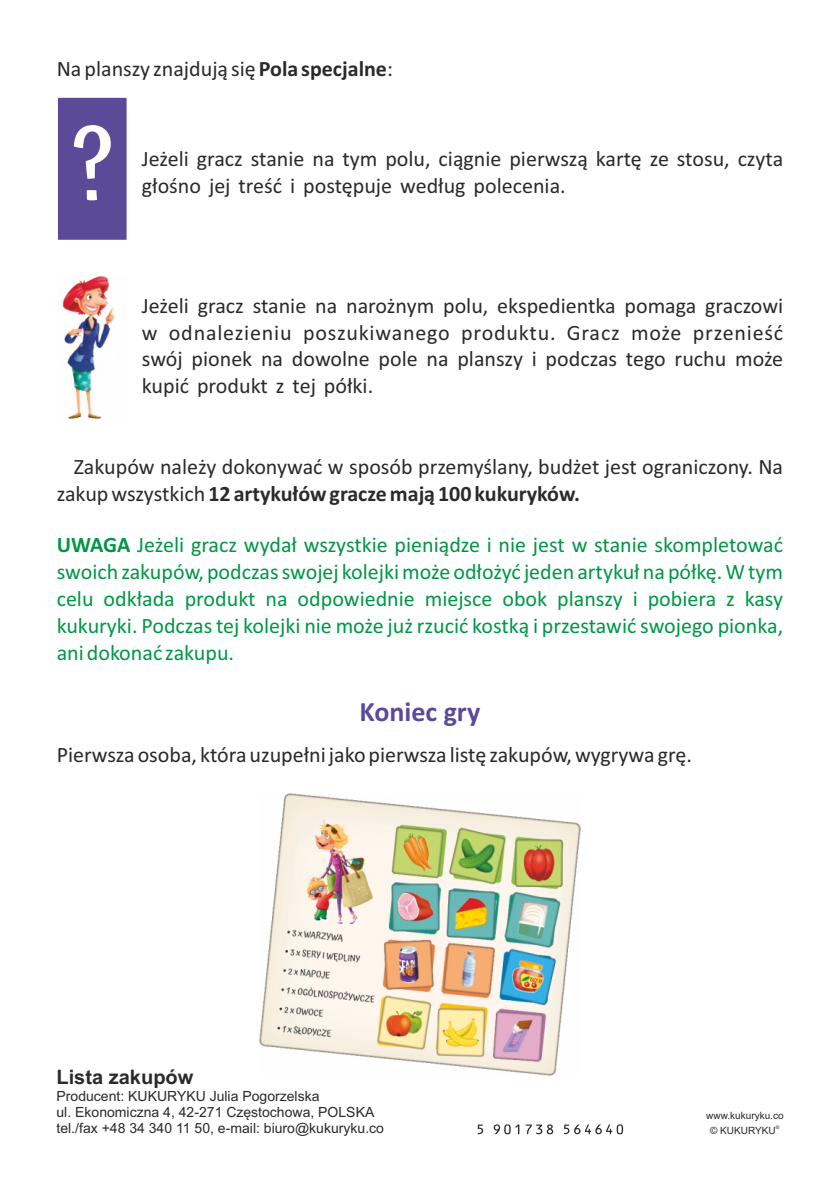
<style>
.page{position:relative;width:840px;height:1191px;background:#fff}
.page>*{position:absolute;margin:0;border:0;box-sizing:border-box;transform-origin:0 0}
.t1{font:500 97.6px "Atma";color:#fefefe}
.t2{font:700 28px "Calibri";color:#5a4a98}
.t3{font:22px/26.8px "Calibri";color:#2a2a29}
.t4{font:22px/26.8px "Calibri";color:#009646;text-align:justify}
.t5{font:700 20px "Arial";color:#2a2a29}
.t6{font:14px/15.6px "Arial";color:#2a2a29}
.t7{font:10px "Arial";color:#2a2a29}
.t8{font:5px "Arial";color:#2a2a29}
.s1{font-weight:700}
</style>
<div class="page">
<img style="left:62px;top:276px;width:53px;height:143px">
<img style="left:259px;top:793px;width:321px;height:282px">
<svg style="left:477px;top:1124px;width:6px;height:10px"></svg>
<svg style="left:493px;top:1124px;width:26px;height:10px"></svg>
<svg style="left:525px;top:1124px;width:28px;height:10px"></svg>
<svg style="left:564px;top:1124px;width:58px;height:10px"></svg>
<div style="left:58px;top:97px;width:69px;height:143px;background:#5a4a98"></div>
<p class="t3" style="left:57px;top:57px;width:337px">Na planszy znajdują się <span class="s1">Pola specjalne</span>:</p>
<h1 class="t1" style="left:72px;top:109px;width:43px">?</h1>
<p class="t3" style="left:142px;top:147px;width:642px">Jeżeli gracz stanie na tym polu, ciągnie pierwszą kartę ze stosu, czyta głośno jej treść i postępuje według polecenia.</p>
<p class="t3" style="left:142px;top:294px;width:642px;text-align:justify">Jeżeli gracz stanie na narożnym polu, ekspedientka pomaga graczowi w odnalezieniu poszukiwanego produktu. Gracz może przenieść swój pionek na dowolne pole na planszy i podczas tego ruchu może kupić produkt z tej półki.</p>
<p class="t3" style="left:57px;top:455px;width:727px;text-indent:17px">Zakupów należy dokonywać w sposób przemyślany, budżet jest ograniczony. Na zakup wszystkich <span class="s1">12 artykułów gracze mają 100 kukuryków.</span></p>
<p class="t4" style="left:57px;top:533px;width:727px"><span class="s1">UWAGA</span> Jeżeli gracz wydał wszystkie pieniądze i nie jest w stanie skompletować swoich zakupów, podczas swojej kolejki może odłożyć jeden artykuł na półkę. W tym celu odkłada produkt na odpowiednie miejsce obok planszy i pobiera z kasy kukuryki. Podczas tej kolejki nie może już rzucić kostką i przestawić swojego pionka, ani dokonać zakupu.</p>
<p class="t2" style="left:359px;top:700px;width:122px">Koniec gry</p>
<p class="t3" style="left:57px;top:743px;width:636px">Pierwsza osoba, która uzupełni jako pierwsza listę zakupów, wygrywa grę.</p>
<p class="t5" style="left:56px;top:1069px;width:138px">Lista zakupów</p>
<p class="t6" style="left:56px;top:1089px;width:329px">Producent: KUKURYKU Julia Pogorzelska<br>ul. Ekonomiczna 4, 42-271 Częstochowa, POLSKA tel./fax +48 34 340 11 50, e-mail: biuro@kukuryku.co</p>
<p class="t7" style="left:705px;top:1111px;width:79px">www.kukuryku.co</p>
<p class="t8" style="left:775px;top:1125px;width:5px">®</p>
<p class="t7" style="left:709px;top:1126px;width:67px">© KUKURYKU</p>
</div>
